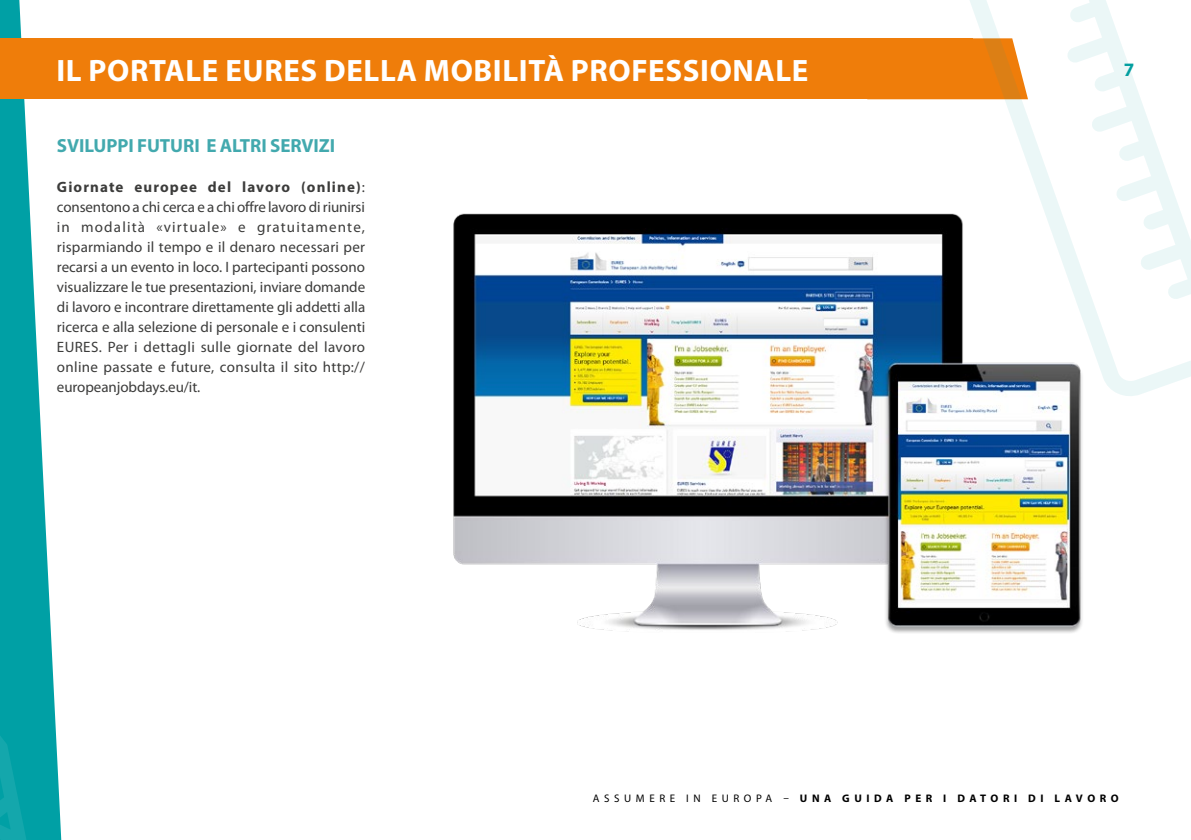
<style>
.page{position:relative;width:1191px;height:840px;background:#fff}
.page>*{position:absolute;margin:0;border:0;box-sizing:border-box;transform-origin:0 0}
.t1{font:700 31px "Myriad Pro";letter-spacing:.02em;color:#fff}
.Subheadings{font:700 19px "Myriad Pro";letter-spacing:-.005em;color:#42a9ae}
.t2{font:700 19px "Myriad Pro";color:#049fa0}
.Page_Body_Text{font:15px/20px "Myriad Pro";letter-spacing:.015em;color:#3c3c3b;text-align:justify}
.t3{font:700 11px "Myriad Pro";letter-spacing:.415em;color:#000}
.s1{font-weight:700}
.s2{font-weight:400}
</style>
<div class="page">
<svg style="left:0;top:0;width:61px;height:839px;fill:#00a0a5"></svg>
<div style="left:0;top:38px;width:972px;height:61px;background:#ef7d0a"></div>
<svg style="left:954px;top:0;width:237px;height:396px"></svg>
<img style="left:453px;top:139px;width:638px;height:494px">
<svg style="left:0;top:469px;width:29px;height:370px;background:#02a0a5"></svg>
<h1 class="t1" style="left:56px;top:51px;width:753px">IL PORTALE EURES DELLA MOBILITÀ PROFESSIONALE</h1>
<h2 class="Subheadings" style="left:57px;top:133px;width:280px">SVILUPPI FUTURI E ALTRI SERVIZI</h2>
<p class="Page_Body_Text" style="left:57px;top:177px;width:310px"><span class="s1">Giornate europee del lavoro (online)</span>: consentono a chi cerca e a chi offre lavoro di riunirsi in modalità «virtuale» e gratuitamente, risparmiando il tempo e il denaro necessari per recarsi a un evento in loco. I partecipanti possono visualizzare le tue presentazioni, inviare domande di lavoro e incontrare direttamente gli addetti alla ricerca e alla selezione di personale e i consulenti EURES. Per i dettagli sulle giornate del lavoro online passate e future, consulta il sito http:// europeanjobdays.eu/it.</p>
<p class="t2" style="left:1123px;top:57px;width:12px">7</p>
<p class="t3" style="left:593px;top:790px;width:527px"><span class="s2">ASSUMERE IN EUROPA –</span> UNA GUIDA PER I DATORI DI LAVORO</p>
</div>
